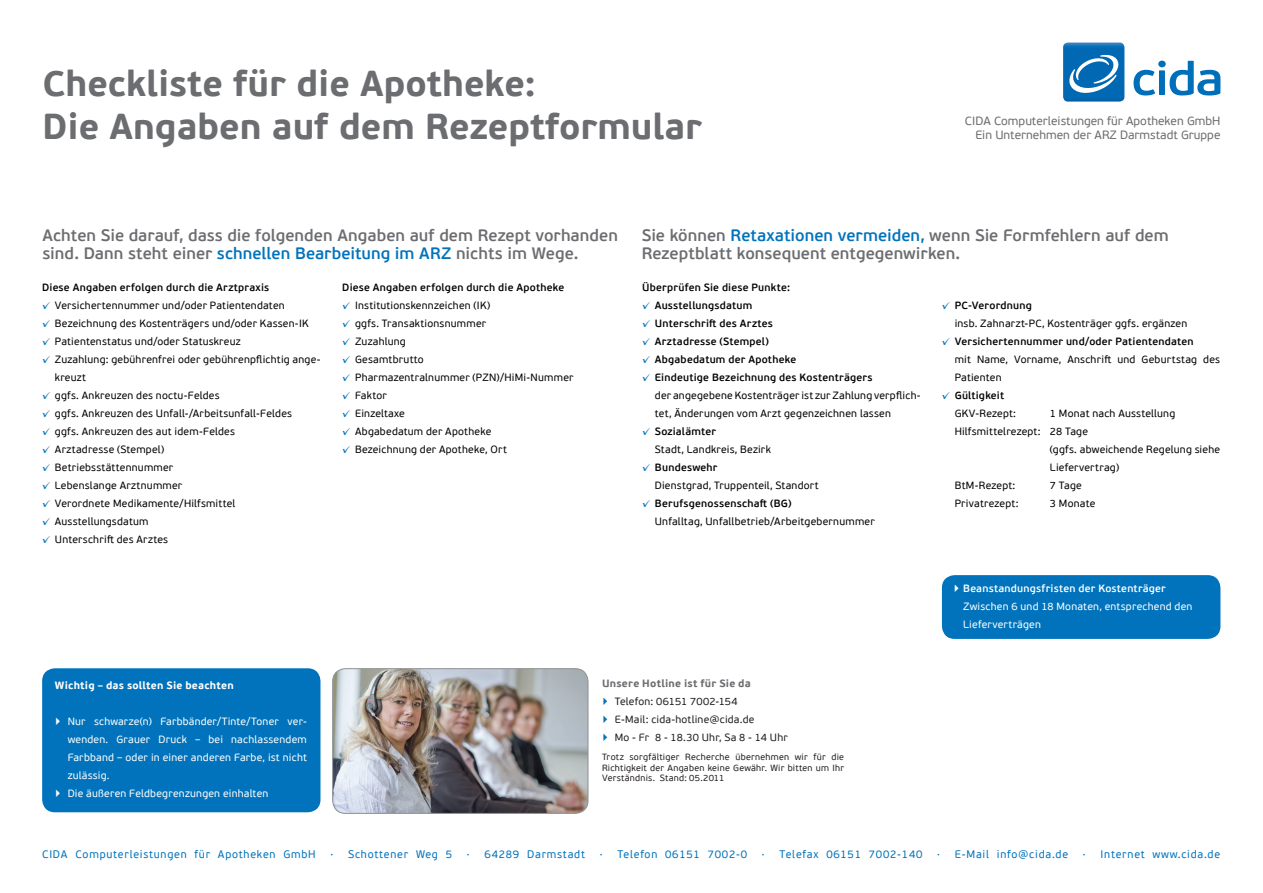
<style>
.page{position:relative;width:1263px;height:893px;background:#fff}
.page>*{position:absolute;margin:0;border:0;box-sizing:border-box;transform-origin:0 0}
.t1{font:700 36px/43.2px "PF Beau Sans Pro";color:#6c6d70}
.t2{font:600 16.5px/18px "PF Beau Sans Pro";color:#6c6d70}
.t3{font:12px/14.4px "PF Beau Sans Pro";color:#6c6d70;text-align:right}
.t4{font:10.95px "PF Beau Sans Pro";letter-spacing:.07em;color:#0073bc}
.t5{font:10.5px/18px "PF Beau Sans Pro";letter-spacing:.02em;color:#000}
.t6{font:10.5px/18px "PF Beau Sans Pro";letter-spacing:.02em;color:#fff}
.t7{font:600 10.5px "PF Beau Sans Pro";letter-spacing:.02em;color:#000}
.t8{font:10.5px/18px "PF Beau Sans Pro";letter-spacing:.015em;color:#231f20}
.t9{font:700 10.5px "PF Beau Sans Pro";letter-spacing:.02em;color:#fff}
.t10{font:9px/10.5px "PF Beau Sans Pro";letter-spacing:.025em;color:#231f20;text-align:justify}
.s1{color:#0073bc}
.s2{font-weight:400;color:#0073bc}
.s3{font-weight:600}
.s4{font-weight:700;color:#6c6d70}
</style>
<div class="page">
<img style="left:333px;top:669px;width:255px;height:144px">
<div style="left:332px;top:668px;width:256px;height:146px;border:1px solid #8f9194;border-radius:13px"></div>
<svg style="left:1133px;top:61px;width:87px;height:35px"></svg>
<img style="left:1063px;top:43px;width:61px;height:59px">
<div style="left:42px;top:668px;width:278px;height:144px;background:#0073bc;border-radius:13px"></div>
<div style="left:942px;top:575px;width:278px;height:64px;background:#0073bc;border-radius:13px"></div>
<h1 class="t1" style="left:42px;top:63px;width:661px">Checkliste für die Apotheke:<br>Die Angaben auf dem Rezeptformular</h1>
<p class="t3" style="left:965px;top:113px;width:257px">CIDA Computerleistungen für Apotheken GmbH<br>Ein Unternehmen der ARZ Darmstadt Gruppe</p>
<h2 class="t2" style="left:43px;top:227px;width:577px">Achten Sie darauf, dass die folgenden Angaben auf dem Rezept vorhanden sind. Dann steht einer <span class="s1">schnellen Bearbeitung im ARZ</span> nichts im Wege.</h2>
<h2 class="t2" style="left:642px;top:227px;width:529px">Sie können <span class="s1">Retaxationen vermeiden,</span> wenn Sie Formfehlern auf dem<br>Rezeptblatt konsequent entgegenwirken.</h2>
<p class="t7" style="left:642px;top:281px;width:149px">Überprüfen Sie diese Punkte:</p>
<p class="t7" style="left:642px;top:299px;width:112px"><span class="s2">✓</span> Ausstellungsdatum</p>
<p class="t7" style="left:642px;top:317px;width:132px"><span class="s2">✓</span> Unterschrift des Arztes</p>
<p class="t7" style="left:642px;top:335px;width:128px"><span class="s2">✓</span> Arztadresse (Stempel)</p>
<p class="t7" style="left:642px;top:353px;width:156px"><span class="s2">✓</span> Abgabedatum der Apotheke</p>
<p class="t5" style="left:655px;top:369px;width:266px;text-indent:-13px"><span class="s1">✓</span> <span class="s3">Eindeutige Bezeichnung des Kostenträgers<br></span>der angegebene Kostenträger ist zur Zahlung verpflich&shy;tet, Änderungen vom Arzt gegenzeichnen lassen</p>
<p class="t5" style="left:655px;top:423px;width:117px;text-indent:-13px"><span class="s1">✓</span> <span class="s3">Sozialämter<br></span>Stadt, Landkreis, Bezirk</p>
<p class="t5" style="left:655px;top:459px;width:165px;text-indent:-13px"><span class="s1">✓</span> <span class="s3">Bundeswehr<br></span>Dienstgrad, Truppenteil, Standort</p>
<p class="t5" style="left:655px;top:495px;width:221px;text-indent:-13px"><span class="s1">✓</span> <span class="s3">Berufsgenossenschaft (BG)<br></span>Unfalltag, Unfallbetrieb/Arbeitgebernummer</p>
<p class="t7" style="left:42px;top:281px;width:229px">Diese Angaben erfolgen durch die Arztpraxis</p>
<p class="t5" style="left:42px;top:297px;width:244px"><span class="s1">✓</span> Versichertennummer und/oder Patientendaten</p>
<p class="t5" style="left:42px;top:315px;width:268px"><span class="s1">✓</span> Bezeichnung des Kostenträgers und/oder Kassen-IK</p>
<p class="t5" style="left:42px;top:333px;width:200px"><span class="s1">✓</span> Patientenstatus und/oder Statuskreuz</p>
<p class="t5" style="left:55px;top:351px;width:267px;text-indent:-13px"><span class="s1">✓</span> Zuzahlung: gebührenfrei oder gebührenpflichtig ange&shy;kreuzt</p>
<p class="t5" style="left:42px;top:387px;width:179px"><span class="s1">✓</span> ggfs. Ankreuzen des noctu-Feldes</p>
<p class="t5" style="left:42px;top:405px;width:251px"><span class="s1">✓</span> ggfs. Ankreuzen des Unfall-/Arbeitsunfall-Feldes</p>
<p class="t5" style="left:42px;top:423px;width:194px"><span class="s1">✓</span> ggfs. Ankreuzen des aut idem-Feldes</p>
<p class="t5" style="left:42px;top:441px;width:124px"><span class="s1">✓</span> Arztadresse (Stempel)</p>
<p class="t5" style="left:42px;top:459px;width:133px"><span class="s1">✓</span> Betriebsstättennummer</p>
<p class="t5" style="left:42px;top:477px;width:142px"><span class="s1">✓</span> Lebenslange Arztnummer</p>
<p class="t5" style="left:42px;top:495px;width:195px"><span class="s1">✓</span> Verordnete Medikamente/Hilfsmittel</p>
<p class="t5" style="left:42px;top:513px;width:108px"><span class="s1">✓</span> Ausstellungsdatum</p>
<p class="t5" style="left:42px;top:531px;width:128px"><span class="s1">✓</span> Unterschrift des Arztes</p>
<p class="t7" style="left:342px;top:281px;width:223px">Diese Angaben erfolgen durch die Apotheke</p>
<p class="t5" style="left:342px;top:297px;width:149px"><span class="s1">✓</span> Institutionskennzeichen (IK)</p>
<p class="t5" style="left:342px;top:315px;width:145px"><span class="s1">✓</span> ggfs. Transaktionsnummer</p>
<p class="t5" style="left:342px;top:333px;width:65px"><span class="s1">✓</span> Zuzahlung</p>
<p class="t5" style="left:342px;top:351px;width:83px"><span class="s1">✓</span> Gesamtbrutto</p>
<p class="t5" style="left:342px;top:369px;width:233px"><span class="s1">✓</span> Pharmazentralnummer (PZN)/HiMi-Nummer</p>
<p class="t5" style="left:342px;top:387px;width:46px"><span class="s1">✓</span> Faktor</p>
<p class="t5" style="left:342px;top:405px;width:64px"><span class="s1">✓</span> Einzeltaxe</p>
<p class="t5" style="left:342px;top:423px;width:151px"><span class="s1">✓</span> Abgabedatum der Apotheke</p>
<p class="t5" style="left:342px;top:441px;width:166px"><span class="s1">✓</span> Bezeichnung der Apotheke, Ort</p>
<p class="t5" style="left:955px;top:297px;width:234px;text-indent:-13px"><span class="s1">✓</span> <span class="s3">PC-Verordnung<br></span>insb. Zahnarzt-PC, Kostenträger ggfs. ergänzen</p>
<p class="t5" style="left:955px;top:333px;width:267px;text-indent:-13px"><span class="s1">✓</span> <span class="s3">Versichertennummer und/oder Patientendaten<br></span>mit Name, Vorname, Anschrift und Geburtstag des<br>Patienten</p>
<p class="t5" style="left:955px;top:387px;width:63px;text-indent:-13px"><span class="s1">✓</span> <span class="s3">Gültigkeit<br></span>GKV-Rezept:</p>
<p class="t5" style="left:1050px;top:404px;width:127px">1 Monat nach Ausstellung</p>
<p class="t5" style="left:955px;top:422px;width:135px">Hilfsmittelrezept: 28 Tage</p>
<p class="t5" style="left:1050px;top:440px;width:172px">(ggfs. abweichende Regelung siehe</p>
<p class="t5" style="left:1050px;top:458px;width:71px">Liefervertrag)</p>
<p class="t5" style="left:955px;top:476px;width:62px">BtM-Rezept:</p>
<p class="t5" style="left:1050px;top:476px;width:33px">7 Tage</p>
<p class="t5" style="left:955px;top:494px;width:65px">Privatrezept:</p>
<p class="t5" style="left:1050px;top:494px;width:47px">3 Monate</p>
<p class="t9" style="left:55px;top:679px;width:180px">Wichtig – das sollten Sie beachten</p>
<p class="t6" style="left:55px;top:713px;width:253px">▶ Nur schwarze(n) Farbbänder/Tinte/Toner ver-</p>
<p class="t6" style="left:68px;top:731px;width:241px">wenden. Grauer Druck – bei nachlassendem</p>
<p class="t6" style="left:68px;top:748px;width:241px">Farbband – oder in einer anderen Farbe, ist nicht</p>
<p class="t6" style="left:68px;top:766px;width:43px">zulässig.</p>
<p class="t6" style="left:55px;top:784px;width:215px">▶ Die äußeren Feldbegrenzungen einhalten</p>
<p class="t8" style="left:602px;top:675px;width:187px"><span class="s4">Unsere Hotline ist für Sie da<br></span><span class="s1">▶</span> Telefon: 06151 7002-154<br><span class="s1">▶</span> E-Mail: cida-hotline@cida.de<br><span class="s1">▶</span> Mo - Fr 8 - 18.30 Uhr, Sa 8 - 14 Uhr</p>
<p class="t10" style="left:602px;top:752px;width:244px">Trotz sorgfältiger Recherche übernehmen wir für die Richtigkeit der Angaben keine Gewähr. Wir bitten um Ihr Verständnis. Stand: 05.2011</p>
<p class="t6" style="left:963px;top:579px;width:231px;text-indent:-10px">▶ <span class="s3">Beanstandungsfristen der Kostenträger<br></span>Zwischen 6 und 18 Monaten, entsprechend den<br>Lieferverträgen</p>
<p class="t4" style="left:42px;top:848px;width:275px">CIDA Computerleistungen für Apotheken GmbH</p>
<p class="t4" style="left:330px;top:848px;width:123px">· Schottener Weg 5</p>
<p class="t4" style="left:467px;top:848px;width:120px">· 64289 Darmstadt</p>
<p class="t4" style="left:600px;top:848px;width:149px">· Telefon 06151 7002-0</p>
<p class="t4" style="left:762px;top:848px;width:162px">· Telefax 06151 7002-140</p>
<p class="t4" style="left:937px;top:848px;width:132px">· E-Mail info@cida.de</p>
<p class="t4" style="left:1083px;top:848px;width:139px">· Internet www.cida.de</p>
</div>
